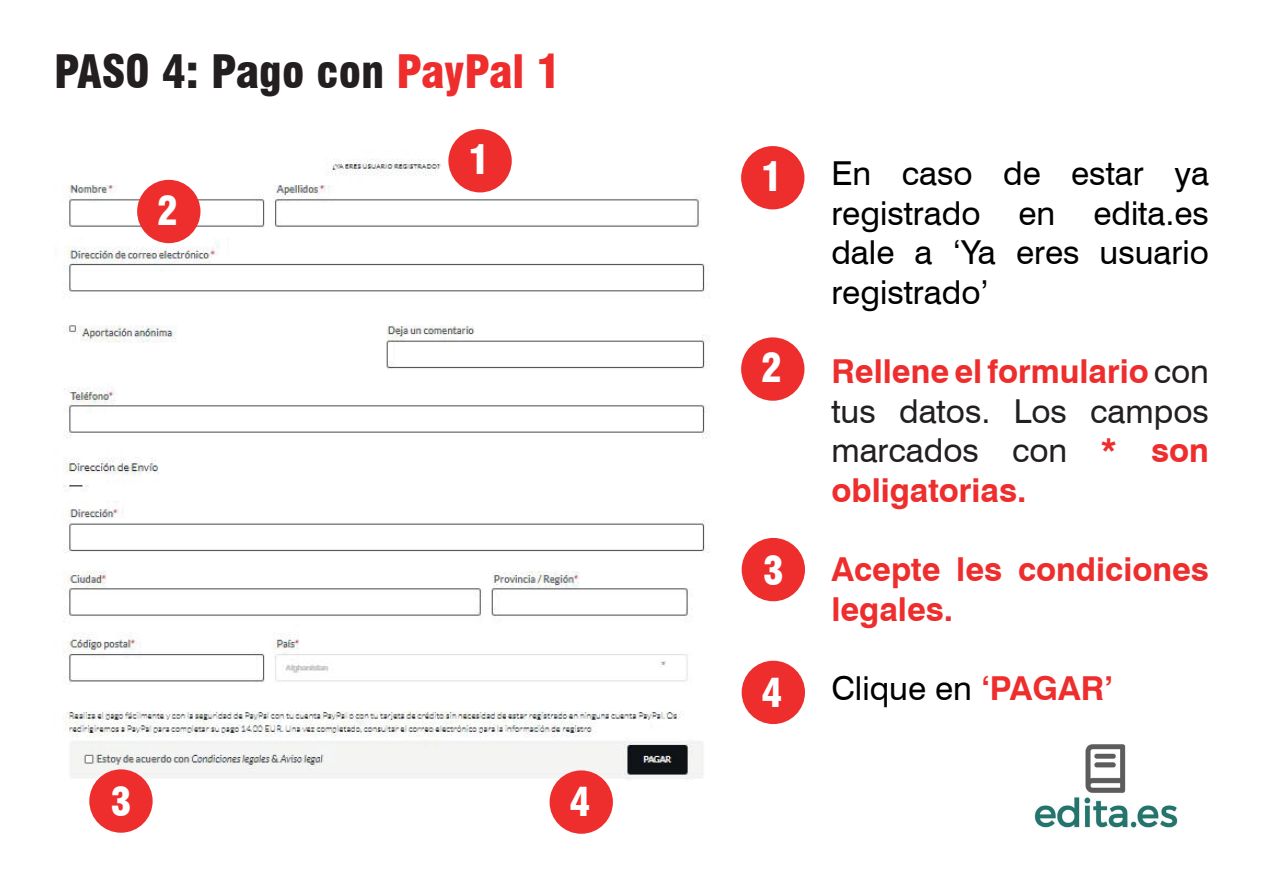
<style>
.page{position:relative;width:1263px;height:893px;background:#fff}
.page>*{position:absolute;margin:0;border:0;box-sizing:border-box;transform-origin:0 0}
.t1{font:900 condensed 45px "Swiss 721 BT";color:#231f20}
.t2{font:900 condensed 39px "Swiss 721 BT";color:#fff}
.t3{font:700 33px/39.6px "Swiss 721 BT";color:#ee2d2d;text-align:justify}
.t4{font:33px/39.6px "Swiss 721 BT";color:#000;text-align:justify}
.s1{color:#ee2d2d}
.s2{font-weight:400;color:#231f20}
.s3{font-weight:700;color:#ee2d2d}
</style>
<div class="page">
<img style="left:1034px;top:744px;width:144px;height:84px">
<img style="left:63px;top:159px;width:647px;height:631px">
<div style="left:741px;top:146px;width:63px;height:63px;background:#ee2d2d;border-radius:50%"></div>
<div style="left:741px;top:337px;width:63px;height:64px;background:#ee2d2d;border-radius:50%"></div>
<div style="left:742px;top:538px;width:63px;height:63px;background:#ee2d2d;border-radius:50%"></div>
<div style="left:448px;top:129px;width:64px;height:63px;background:#ee2d2d;border-radius:50%"></div>
<div style="left:137px;top:180px;width:63px;height:63px;background:#ee2d2d;border-radius:50%"></div>
<div style="left:89px;top:769px;width:64px;height:64px;background:#ee2d2d;border-radius:50%"></div>
<div style="left:742px;top:661px;width:63px;height:63px;background:#ee2d2d;border-radius:50%"></div>
<div style="left:550px;top:770px;width:63px;height:64px;background:#ee2d2d;border-radius:50%"></div>
<h1 class="t1" style="left:54px;top:45px;width:508px">PAS0 4: Pago con <span class="s1">PayPal 1</span></h1>
<p class="t2" style="left:157px;top:187px;width:22px">2</p>
<p class="t2" style="left:468px;top:136px;width:22px">1</p>
<p class="t2" style="left:110px;top:779px;width:22px">3</p>
<p class="t2" style="left:569px;top:779px;width:22px">4</p>
<p class="t2" style="left:761px;top:153px;width:22px">1</p>
<p class="t4" style="left:831px;top:153px;width:379px">En caso de estar ya registrado en edita.es dale a ‘Ya eres usuario registrado’</p>
<p class="t2" style="left:761px;top:345px;width:22px">2</p>
<p class="t3" style="left:831px;top:351px;width:379px">Rellene el formulario <span class="s2">con tus datos. Los campos marcados con</span> * son obligatorias.</p>
<p class="t2" style="left:763px;top:547px;width:22px">3</p>
<p class="t3" style="left:831px;top:549px;width:379px">Acepte les condiciones legales.</p>
<p class="t2" style="left:762px;top:669px;width:22px">4</p>
<p class="t4" style="left:831px;top:668px;width:283px">Clique en <span class="s3">‘PAGAR’</span></p>
</div>
